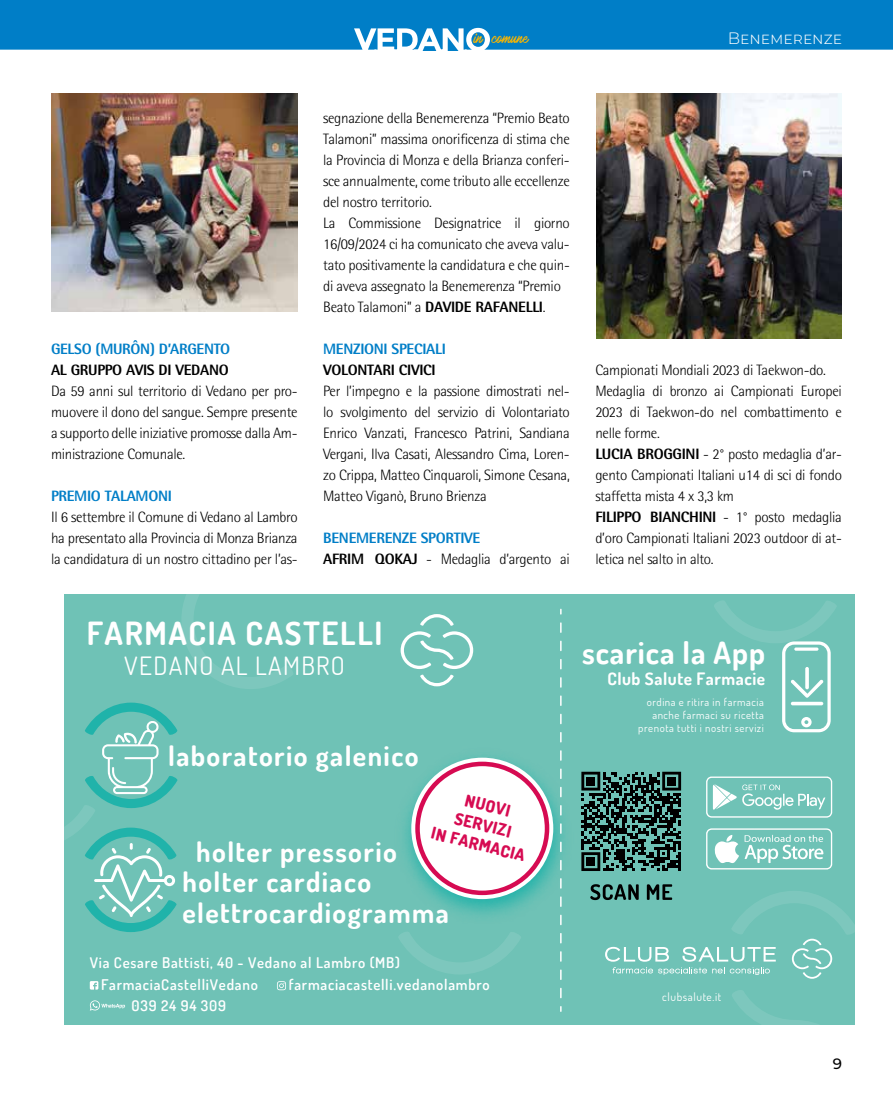
<style>
.page{position:relative;width:893px;height:1106px;background:#fff}
.page>*{position:absolute;margin:0;border:0;box-sizing:border-box;transform-origin:0 0}
.t1{font:700 31.95px "Dosis";letter-spacing:.05em;color:#fff}
.t2{font:700 30.6px "Dosis";letter-spacing:.03em;color:#fff}
.t3{font:700 27.6px/30.5px "Dosis";letter-spacing:.05em;color:#fff}
.t4{font:25.2px "Dosis";letter-spacing:.05em;color:#fff}
.t5{font:700 17.1px "Dosis";letter-spacing:.03em;color:#fff}
.t6{font:800 16.5px/19.8px "Dosis";color:#d60b52;text-align:center}
.t7{font:300 16.5px "Montserrat";color:#fff}
.t8{font:300 15px/21px "Rotis Semi Sans Std";letter-spacing:-.02em;color:#000;text-align:justify}
.t9{font:800 15px "Rotis Semi Sans Std";letter-spacing:-.02em;color:#007ec7}
.t10{font:800 15px "Rotis Semi Sans Std";letter-spacing:-.02em;color:#000}
.t11{font:500 15px "Montserrat";color:#000}
.t12{font:600 14.7px/21.9px "Dosis";letter-spacing:.05em;color:#fff}
.t13{font:12.75px "Mark My Words";color:#fab600}
.t14{font:11.4px "Dosis";letter-spacing:.05em;color:#fff}
.t15{font:10.8px/13px "Dosis";letter-spacing:.05em;color:#fff;text-align:right}
.s1{font-weight:800}
.s2{font-weight:800;color:#007ec7}
</style>
<div class="page">
<div style="left:0;top:0;width:893px;height:50px;background:#007ec7"></div>
<svg style="left:0;top:28px;width:893px;height:23px"></svg>
<div style="left:64px;top:594px;width:791px;height:430px;background:#6fc2b6"></div>
<svg style="left:401px;top:614px;width:72px;height:72px"></svg>
<svg style="left:182px;top:594px;width:111px;height:95px"></svg>
<svg style="left:90px;top:981px;width:8px;height:8px"></svg>
<svg style="left:277px;top:981px;width:9px;height:9px"></svg>
<svg style="left:90px;top:1000px;width:35px;height:10px"></svg>
<svg style="left:420px;top:961px;width:79px;height:13px"></svg>
<svg style="left:732px;top:990px;width:84px;height:34px"></svg>
<svg style="left:64px;top:702px;width:114px;height:230px"></svg>
<img style="left:399px;top:755px;width:166px;height:206px">
<div style="left:411px;top:757px;width:142px;height:142px;background:#fff;border-radius:50%"></div>
<div style="left:415px;top:761px;width:134px;height:134px;border:5px solid #d60b52;border-radius:50%"></div>
<svg style="left:706px;top:776px;width:126px;height:41px"></svg>
<svg style="left:706px;top:828px;width:126px;height:41px"></svg>
<svg style="left:581px;top:771px;width:100px;height:100px"></svg>
<div style="left:587px;top:777px;width:8px;height:8px;background:#000"></div>
<div style="left:668px;top:777px;width:8px;height:8px;background:#000"></div>
<div style="left:587px;top:857px;width:8px;height:8px;background:#000"></div>
<svg style="left:590px;top:884px;width:265px;height:94px"></svg>
<svg style="left:714px;top:601px;width:123px;height:131px"></svg>
<svg style="left:805px;top:667px;width:4px;height:22px"></svg>
<svg style="left:791px;top:701px;width:32px;height:4px"></svg>
<svg style="left:560px;top:609px;width:2px;height:388px"></svg>
<img style="left:52px;top:93px;width:246px;height:219px">
<img style="left:596px;top:93px;width:246px;height:246px">
<p class="t13" style="left:474px;top:31px;width:56px">in comune</p>
<p class="t7" style="left:728px;top:27px;width:116px">Benemerenze</p>
<p class="t9" style="left:51px;top:339px;width:181px">GELSO (MURÔN) D’ARGENTO</p>
<p class="t10" style="left:51px;top:360px;width:179px">AL GRUPPO AVIS DI VEDANO</p>
<p class="t8" style="left:51px;top:380px;width:248px">Da 59 anni sul territorio di Vedano per pro&shy;muovere il dono del sangue. Sempre presente a supporto delle iniziative promosse dalla Am&shy;ministrazione Comunale.</p>
<p class="t9" style="left:51px;top:486px;width:122px">PREMIO TALAMONI</p>
<p class="t8" style="left:51px;top:506px;width:248px">Il 6 settembre il Comune di Vedano al Lambro ha presentato alla Provincia di Monza Brianza la candidatura di un nostro cittadino per l’as-</p>
<p class="t8" style="left:323px;top:107px;width:248px;text-align:left">segnazione della Benemerenza “Premio Beato Talamoni” massima onorificenza di stima che la Provincia di Monza e della Brianza conferi&shy;sce annualmente, come tributo alle eccellenze del nostro territorio.<br>La Commissione Designatrice il giorno 16/09/2024 ci ha comunicato che aveva valu&shy;tato positivamente la candidatura e che quin&shy;di aveva assegnato la Benemerenza “Premio Beato Talamoni” a <span class="s1">DAVIDE RAFANELLI</span>.</p>
<p class="t9" style="left:323px;top:339px;width:124px">MENZIONI SPECIALI</p>
<p class="t10" style="left:323px;top:360px;width:114px">VOLONTARI CIVICI</p>
<p class="t8" style="left:323px;top:380px;width:248px">Per l’impegno e la passione dimostrati nel&shy;lo svolgimento del servizio di Volontariato Enrico Vanzati, Francesco Patrini, Sandiana Vergani, Ilva Casati, Alessandro Cima, Loren&shy;zo Crippa, Matteo Cinquaroli, Simone Cesana, Matteo Viganò, Bruno Brienza</p>
<p class="t8" style="left:323px;top:527px;width:248px"><span class="s2">BENEMERENZE SPORTIVE<br></span><span class="s1">AFRIM QOKAJ</span> - Medaglia d’argento ai</p>
<p class="t8" style="left:595px;top:359px;width:248px;text-align:left">Campionati Mondiali 2023 di Taekwon-do.<br>Medaglia di bronzo ai Campionati Europei 2023 di Taekwon-do nel combattimento e nelle forme.<br><span class="s1">LUCIA BROGGINI</span> - 2° posto medaglia d’ar&shy;gento Campionati Italiani u14 di sci di fondo staffetta mista 4 x 3,3 km<br><span class="s1">FILIPPO BIANCHINI</span> - 1° posto medaglia d’oro Campionati Italiani 2023 outdoor di at&shy;letica nel salto in alto.</p>
<h1 class="t1" style="left:87px;top:612px;width:297px">FARMACIA CASTELLI</h1>
<h3 class="t4" style="left:124px;top:649px;width:222px">VEDANO AL LAMBRO</h3>
<h3 class="t3" style="left:168px;top:740px;width:252px">laboratorio galenico</h3>
<p class="t6" style="left:444px;top:784px;width:97px;rotate:14deg">NUOVI<br>SERVIZI<br>IN FARMACIA</p>
<h3 class="t3" style="left:182px;top:835px;width:268px;text-indent:14px">holter pressorio holter cardiaco elettrocardiogramma</h3>
<p class="t12" style="left:101px;top:951px;width:300px;text-indent:-11px">Via Cesare Battisti, 40 - Vedano al Lambro (MB)<br>FarmaciaCastelliVedano</p>
<p class="t12" style="left:289px;top:973px;width:203px">farmaciacastelli.vedanolambro</p>
<p class="t12" style="left:132px;top:994px;width:96px">039 24 94 309</p>
<h2 class="t2" style="left:582px;top:633px;width:185px">scarica la App</h2>
<p class="t5" style="left:607px;top:667px;width:159px">Club Salute Farmacie</p>
<p class="t15" style="left:638px;top:695px;width:127px">ordina e ritira in farmacia anche farmaci su ricetta prenota tutti i nostri servizi</p>
<p class="t14" style="left:662px;top:989px;width:60px">clubsalute.it</p>
<p class="t11" style="left:833px;top:1053px;width:11px">9</p>
</div>
